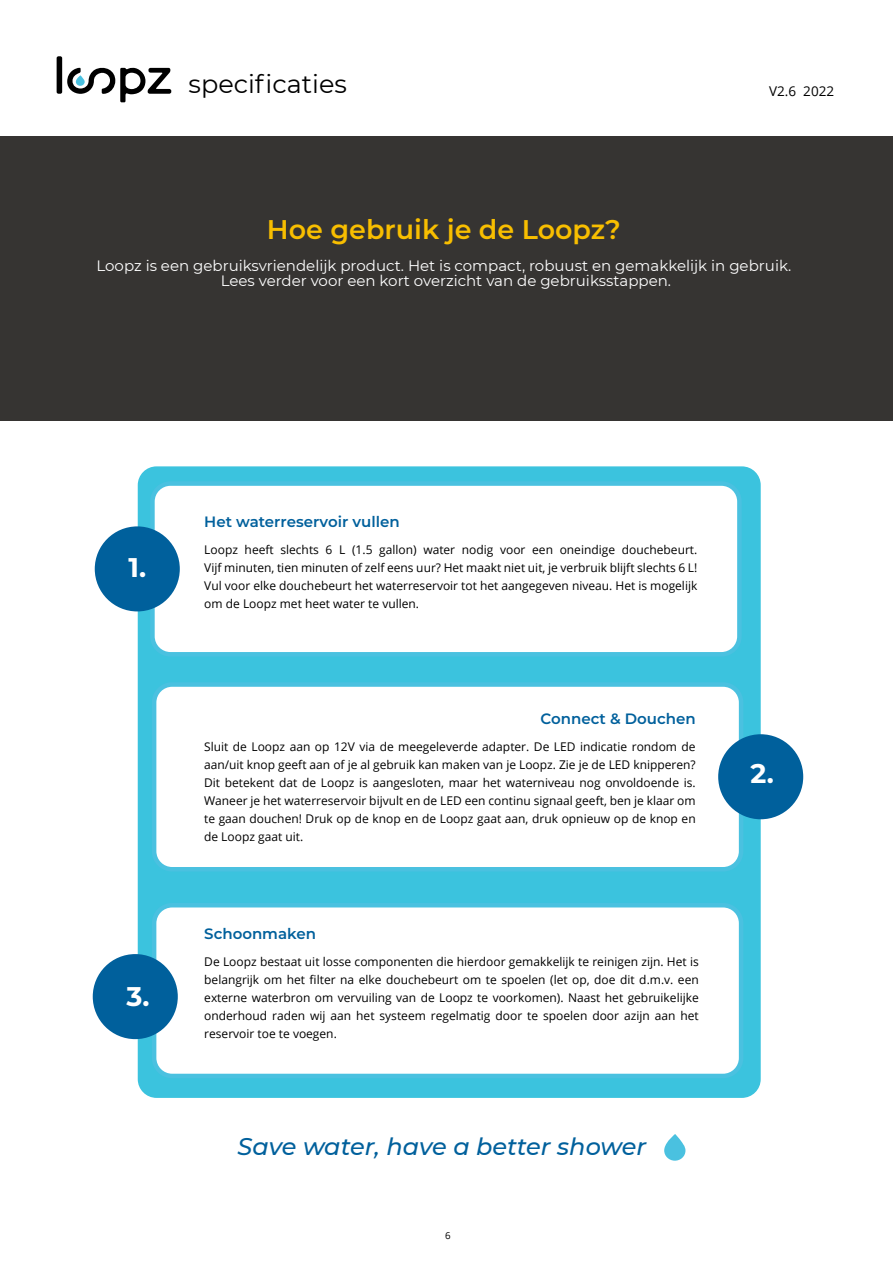
<style>
.page{position:relative;width:893px;height:1263px;background:#fff}
.page>*{position:absolute;margin:0;border:0;box-sizing:border-box;transform-origin:0 0}
.t1{font:600 27px "Montserrat";color:#f8be00}
.t2{font:700 27px "Montserrat";color:#fff}
.t3{font:25.5px "Montserrat";color:#000}
.t4{font:italic 500 24px "Montserrat";color:#00609c}
.t5{font:15px/15px "Montserrat";color:#fff;text-align:center}
.t6{font:600 15px "Montserrat";color:#00609c}
.t7{font:13.5px "Open Sans";color:#000}
.t8{font:12px/18px "Open Sans";color:#000;text-align:justify}
.t9{font:9.75px "Open Sans";color:#000}
</style>
<div class="page">
<div style="left:0;top:136px;width:893px;height:285px;background:#363432"></div>
<div style="left:57px;top:56px;width:5px;height:38px;background:#000;border-radius:2px"></div>
<svg style="left:67px;top:67px;width:104px;height:35px"></svg>
<div style="left:138px;top:467px;width:622px;height:630px;background:#3bc3de;border-radius:18px"></div>
<div style="left:152px;top:484px;width:587px;height:170px;background:#fff;border-radius:18px"></div>
<div style="left:150px;top:481px;width:592px;height:175px;border:5px solid #4ac1e0;border-radius:18px"></div>
<div style="left:154px;top:684px;width:587px;height:185px;background:#fff;border-radius:18px"></div>
<div style="left:152px;top:682px;width:591px;height:189px;border:5px solid #4ac1e0;border-radius:18px"></div>
<div style="left:154px;top:905px;width:587px;height:171px;background:#fff;border-radius:18px"></div>
<div style="left:152px;top:903px;width:591px;height:175px;border:5px solid #4ac1e0;border-radius:18px"></div>
<div style="left:93px;top:954px;width:85px;height:85px;background:#00609c;border-radius:50%"></div>
<div style="left:718px;top:734px;width:85px;height:85px;background:#00609c;border-radius:50%"></div>
<div style="left:95px;top:526px;width:85px;height:85px;background:#00609c;border-radius:50%"></div>
<svg style="left:664px;top:1134px;width:21px;height:27px"></svg>
<h2 class="t3" style="left:189px;top:67px;width:160px">specificaties</h2>
<p class="t7" style="left:769px;top:86px;width:66px">V2.6 2022</p>
<h1 class="t1" style="left:267px;top:219px;width:355px">Hoe gebruik je de Loopz?</h1>
<p class="t5" style="left:97px;top:258px;width:696px">Loopz is een gebruiksvriendelijk product. Het is compact, robuust en gemakkelijk in gebruik.<br>Lees verder voor een kort overzicht van de gebruiksstappen.</p>
<h1 class="t2" style="left:129px;top:551px;width:19px">1.</h1>
<h1 class="t2" style="left:127px;top:981px;width:25px">3.</h1>
<p class="t6" style="left:204px;top:516px;width:197px">Het waterreservoir vullen</p>
<p class="t8" style="left:204px;top:540px;width:495px">Loopz heeft slechts 6 L (1.5 gallon) water nodig voor een oneindige douchebeurt.<br>Vijf minuten, tien minuten of zelf eens uur? Het maakt niet uit, je verbruik blijft slechts 6 L!<br>Vul voor elke douchebeurt het waterreservoir tot het aangegeven niveau. Het is mogelijk om de Loopz met heet water te vullen.</p>
<p class="t6" style="left:540px;top:712px;width:157px">Connect &amp; Douchen</p>
<p class="t8" style="left:204px;top:737px;width:493px">Sluit de Loopz aan op 12V via de meegeleverde adapter. De LED indicatie rondom de aan/uit knop geeft aan of je al gebruik kan maken van je Loopz. Zie je de LED knipperen?<br>Dit betekent dat de Loopz is aangesloten, maar het waterniveau nog onvoldoende is.<br>Waneer je het waterreservoir bijvult en de LED een continu signaal geeft, ben je klaar om te gaan douchen! Druk op de knop en de Loopz gaat aan, druk opnieuw op de knop en de Loopz gaat uit.</p>
<p class="t6" style="left:204px;top:928px;width:113px">Schoonmaken</p>
<p class="t8" style="left:204px;top:952px;width:496px">De Loopz bestaat uit losse componenten die hierdoor gemakkelijk te reinigen zijn. Het is belangrijk om het filter na elke douchebeurt om te spoelen (let op, doe dit d.m.v. een externe waterbron om vervuiling van de Loopz te voorkomen). Naast het gebruikelijke onderhoud raden wij aan het systeem regelmatig door te spoelen door azijn aan het reservoir toe te voegen.</p>
<h3 class="t4" style="left:238px;top:1137px;width:410px">Save water, have a better shower</h3>
<p class="t9" style="left:445px;top:1231px;width:7px">6</p>
<h1 class="t2" style="left:751px;top:758px;width:25px">2.</h1>
</div>
